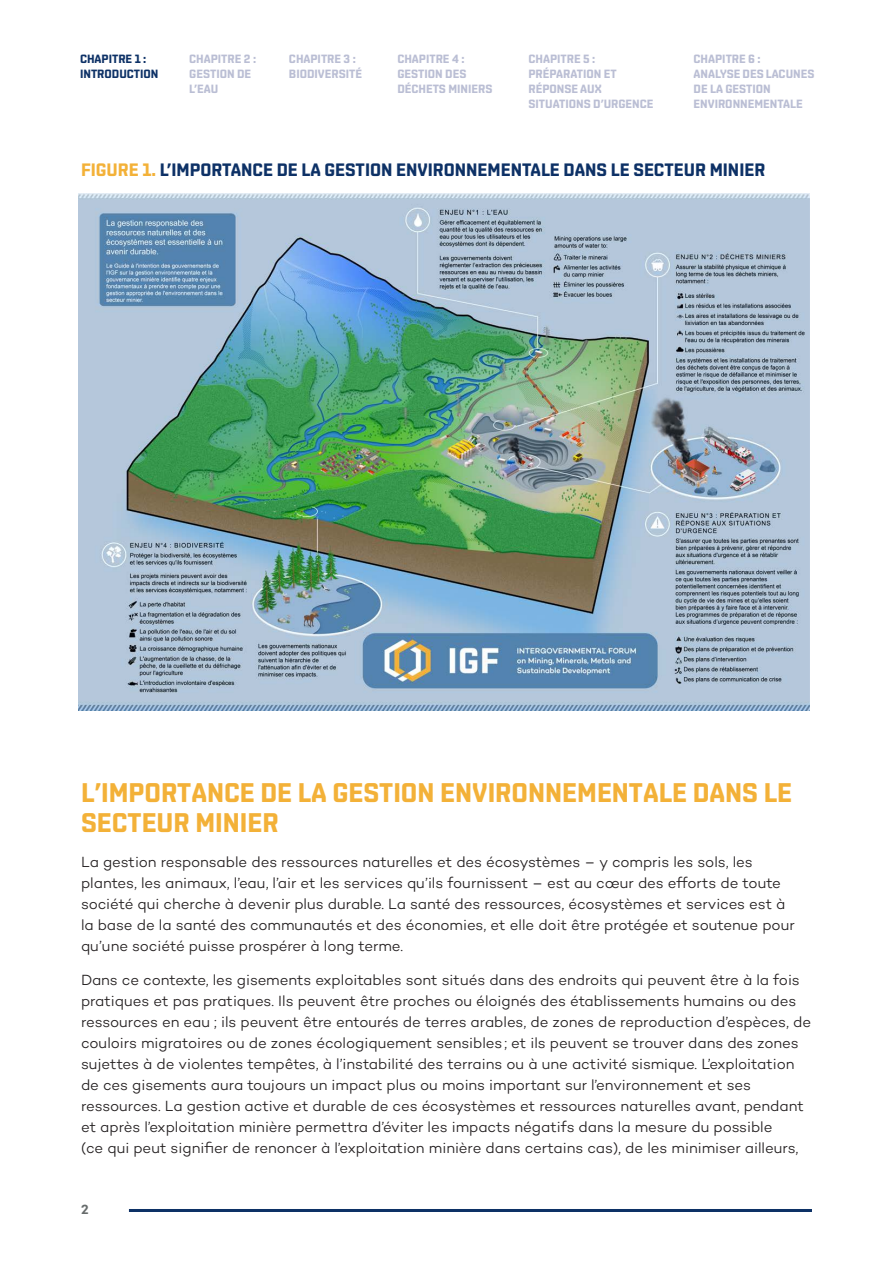
<style>
.page{position:relative;width:893px;height:1263px;background:#fff}
.page>*{position:absolute;margin:0;border:0;box-sizing:border-box;transform-origin:0 0}
.t1{font:700 27px/30px "Shentox";color:#f3b138}
.figure_name{font:700 18px "Shentox";color:#0d3166}
.Body_copy{font:300 15px/21px "Campton";letter-spacing:-.005em;color:#231f20}
.t2{font:600 13.5px "Campton";color:#676c6c}
.t3{font:700 12px/15px "Shentox";color:#babed4}
.t4{font:700 12px/15px "Shentox";color:#0d3166}
.s1{color:#f3b138}
</style>
<div class="page">
<hr style="left:129px;top:1209px;width:683px;height:3px;background:#0d3166">
<img style="left:79px;top:193px;width:731px;height:517px">
<p class="t4" style="left:80px;top:51px;width:80px">CHAPITRE 1 :<br>INTRODUCTION</p>
<p class="t3" style="left:189px;top:51px;width:68px">CHAPITRE 2 :<br>GESTION DE<br>L’EAU</p>
<p class="t3" style="left:289px;top:51px;width:75px">CHAPITRE 3 :<br>BIODIVERSITÉ</p>
<p class="t3" style="left:397px;top:51px;width:97px">CHAPITRE 4 :<br>GESTION DES<br>DÉCHETS MINIERS</p>
<p class="t3" style="left:528px;top:51px;width:126px">CHAPITRE 5 :<br>PRÉPARATION ET<br>RÉPONSE AUX<br>SITUATIONS D’URGENCE</p>
<p class="t3" style="left:694px;top:51px;width:122px">CHAPITRE 6 :<br>ANALYSE DES LACUNES<br>DE LA GESTION<br>ENVIRONNEMENTALE</p>
<p class="figure_name" style="left:81px;top:159px;width:686px"><span class="s1">FIGURE 1.</span> L’IMPORTANCE DE LA GESTION ENVIRONNEMENTALE DANS LE SECTEUR MINIER</p>
<h2 class="t1" style="left:81px;top:778px;width:712px">L’IMPORTANCE DE LA GESTION ENVIRONNEMENTALE DANS LE<br>SECTEUR MINIER</h2>
<p class="Body_copy" style="left:81px;top:851px;width:715px">La gestion responsable des ressources naturelles et des écosystèmes – y compris les sols, les plantes, les animaux, l’eau, l’air et les services qu’ils fournissent – est au cœur des efforts de toute société qui cherche à devenir plus durable. La santé des ressources, écosystèmes et services est à la base de la santé des communautés et des économies, et elle doit être protégée et soutenue pour qu’une société puisse prospérer à long terme.</p>
<p class="Body_copy" style="left:81px;top:969px;width:732px">Dans ce contexte, les gisements exploitables sont situés dans des endroits qui peuvent être à la fois pratiques et pas pratiques. Ils peuvent être proches ou éloignés des établissements humains ou des ressources en eau ; ils peuvent être entourés de terres arables, de zones de reproduction d’espèces, de couloirs migratoires ou de zones écologiquement sensibles; et ils peuvent se trouver dans des zones sujettes à de violentes tempêtes, à l’instabilité des terrains ou à une activité sismique. L’exploitation de ces gisements aura toujours un impact plus ou moins important sur l’environnement et ses ressources. La gestion active et durable de ces écosystèmes et ressources naturelles avant, pendant et après l’exploitation minière permettra d’éviter les impacts négatifs dans la mesure du possible<br>(ce qui peut signifier de renoncer à l’exploitation minière dans certains cas), de les minimiser ailleurs,</p>
<p class="t2" style="left:81px;top:1201px;width:9px">2</p>
</div>
